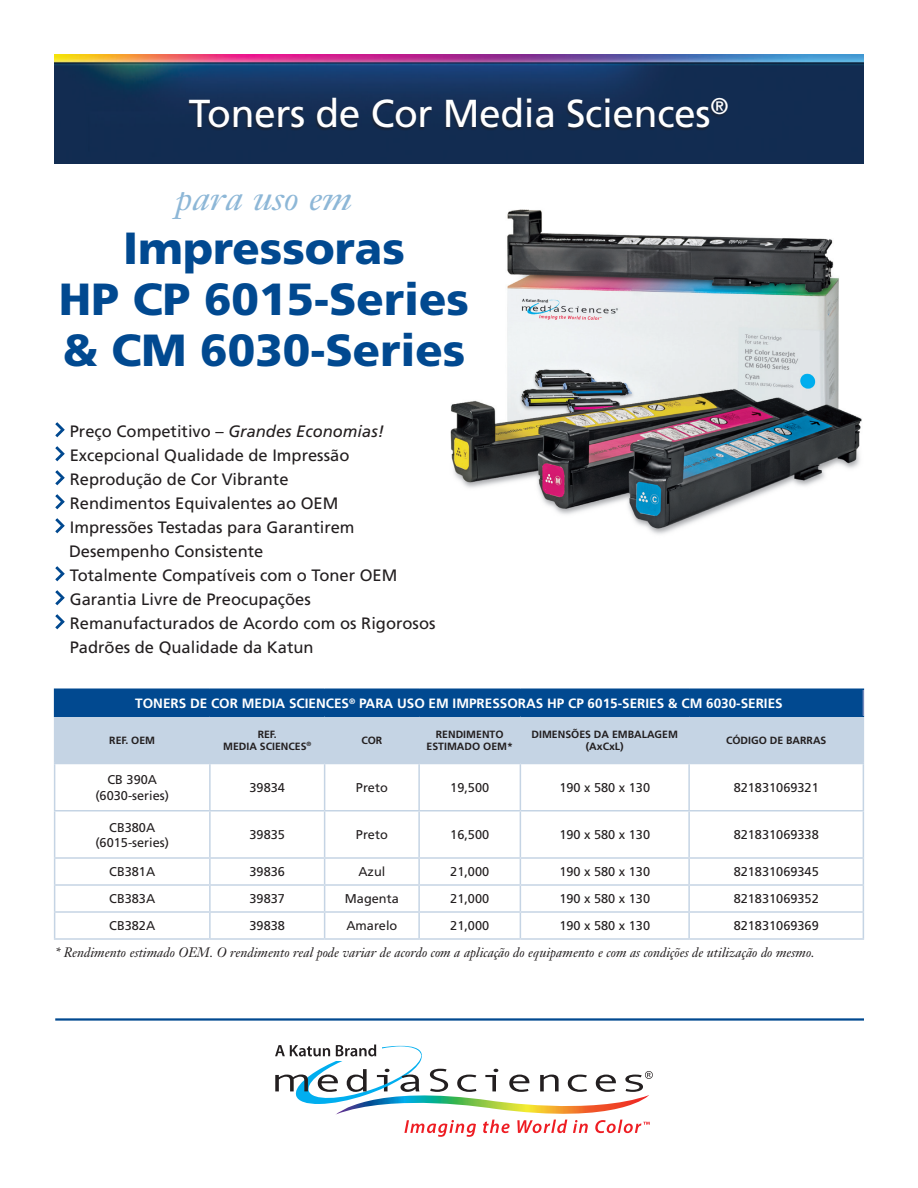
<style>
.page{position:relative;width:918px;height:1188px;background:#fff}
.page>*{position:absolute;margin:0;border:0;box-sizing:border-box;transform-origin:0 0}
.t1{font:900 45px/51px "Frutiger";color:#014990;text-align:center}
.t2{font:39px "Frutiger";letter-spacing:-.01em;color:#fff}
.t3{font:italic 34.5px "Janson Text";color:#8db7d7;scale:1.1 1}
.t4{font:16.5px/24px "Frutiger";color:#231f20}
.t5{font:italic 13.5px "Janson Text";color:#231f20}
.t6{font:700 13.5px "Frutiger";color:#fff}
.t7{font:12.75px/15.3px "Frutiger";color:#231f20;text-align:center}
.t8{font:700 10.5px/12px "Frutiger";color:#231f20;text-align:center}
.s1{font-style:italic}
</style>
<div class="page">
<img style="left:450px;top:209px;width:412px;height:325px">
<img style="left:54px;top:54px;width:810px;height:109px">
<div style="left:187px;top:99px;width:540px;height:31px;background:#231f20;opacity:.5"></div>
<svg style="left:55px;top:422px;width:10px;height:16px"></svg>
<svg style="left:55px;top:446px;width:10px;height:16px"></svg>
<svg style="left:55px;top:470px;width:10px;height:16px"></svg>
<svg style="left:55px;top:494px;width:10px;height:16px"></svg>
<svg style="left:55px;top:518px;width:10px;height:16px"></svg>
<svg style="left:55px;top:566px;width:10px;height:16px"></svg>
<svg style="left:55px;top:590px;width:10px;height:16px"></svg>
<svg style="left:55px;top:614px;width:10px;height:16px"></svg>
<hr style="left:55px;top:1018px;width:809px;height:3px;background:#014990">
<svg style="left:275px;top:1045px;width:378px;height:92px"></svg>
<svg style="left:55px;top:764px;width:808px;height:174px"></svg>
<hr style="left:54px;top:764px;width:1px;height:46px;background:#c5d4e4">
<hr style="left:209px;top:764px;width:2px;height:46px;background:#c5d4e4">
<hr style="left:324px;top:764px;width:1px;height:46px;background:#c5d4e4">
<hr style="left:418px;top:764px;width:2px;height:46px;background:#c5d4e4">
<hr style="left:520px;top:764px;width:1px;height:46px;background:#c5d4e4">
<hr style="left:688px;top:764px;width:2px;height:46px;background:#c5d4e4">
<hr style="left:863px;top:764px;width:1px;height:46px;background:#c5d4e4">
<hr style="left:54px;top:810px;width:156px;height:2px;background:#c5d4e4">
<hr style="left:54px;top:812px;width:1px;height:45px;background:#c5d4e4">
<hr style="left:210px;top:810px;width:115px;height:2px;background:#c5d4e4">
<hr style="left:209px;top:812px;width:2px;height:45px;background:#c5d4e4">
<hr style="left:325px;top:810px;width:94px;height:2px;background:#c5d4e4">
<hr style="left:324px;top:812px;width:1px;height:45px;background:#c5d4e4">
<hr style="left:419px;top:810px;width:101px;height:2px;background:#c5d4e4">
<hr style="left:418px;top:812px;width:2px;height:45px;background:#c5d4e4">
<hr style="left:520px;top:810px;width:169px;height:2px;background:#c5d4e4">
<hr style="left:520px;top:812px;width:1px;height:45px;background:#c5d4e4">
<hr style="left:689px;top:810px;width:175px;height:2px;background:#c5d4e4">
<hr style="left:688px;top:812px;width:2px;height:45px;background:#c5d4e4">
<hr style="left:863px;top:812px;width:1px;height:45px;background:#c5d4e4">
<hr style="left:54px;top:857px;width:156px;height:2px;background:#c5d4e4">
<hr style="left:210px;top:857px;width:115px;height:2px;background:#c5d4e4">
<hr style="left:209px;top:859px;width:2px;height:25px;background:#c5d4e4">
<hr style="left:325px;top:857px;width:94px;height:2px;background:#c5d4e4">
<hr style="left:419px;top:857px;width:101px;height:2px;background:#c5d4e4">
<hr style="left:418px;top:859px;width:2px;height:25px;background:#c5d4e4">
<hr style="left:520px;top:857px;width:169px;height:2px;background:#c5d4e4">
<hr style="left:689px;top:857px;width:175px;height:2px;background:#c5d4e4">
<hr style="left:688px;top:859px;width:2px;height:25px;background:#c5d4e4">
<hr style="left:54px;top:884px;width:156px;height:2px;background:#c5d4e4">
<hr style="left:210px;top:884px;width:115px;height:2px;background:#c5d4e4">
<hr style="left:209px;top:886px;width:2px;height:25px;background:#c5d4e4">
<hr style="left:325px;top:884px;width:94px;height:2px;background:#c5d4e4">
<hr style="left:419px;top:884px;width:101px;height:2px;background:#c5d4e4">
<hr style="left:418px;top:886px;width:2px;height:25px;background:#c5d4e4">
<hr style="left:520px;top:884px;width:169px;height:2px;background:#c5d4e4">
<hr style="left:689px;top:884px;width:175px;height:2px;background:#c5d4e4">
<hr style="left:688px;top:886px;width:2px;height:25px;background:#c5d4e4">
<hr style="left:54px;top:911px;width:156px;height:2px;background:#c5d4e4">
<svg style="left:54px;top:859px;width:1px;height:79px"></svg>
<hr style="left:210px;top:911px;width:115px;height:2px;background:#c5d4e4">
<hr style="left:209px;top:913px;width:2px;height:25px;background:#c5d4e4">
<hr style="left:325px;top:911px;width:94px;height:2px;background:#c5d4e4">
<svg style="left:324px;top:859px;width:1px;height:79px"></svg>
<hr style="left:419px;top:911px;width:101px;height:2px;background:#c5d4e4">
<hr style="left:418px;top:913px;width:2px;height:25px;background:#c5d4e4">
<hr style="left:520px;top:911px;width:169px;height:2px;background:#c5d4e4">
<svg style="left:520px;top:859px;width:1px;height:79px"></svg>
<hr style="left:689px;top:911px;width:175px;height:2px;background:#c5d4e4">
<hr style="left:688px;top:913px;width:2px;height:25px;background:#c5d4e4">
<svg style="left:863px;top:859px;width:1px;height:79px"></svg>
<hr style="left:54px;top:938px;width:156px;height:2px;background:#c5d4e4">
<hr style="left:210px;top:938px;width:115px;height:2px;background:#c5d4e4">
<hr style="left:325px;top:938px;width:94px;height:2px;background:#c5d4e4">
<hr style="left:419px;top:938px;width:101px;height:2px;background:#c5d4e4">
<hr style="left:520px;top:938px;width:169px;height:2px;background:#c5d4e4">
<hr style="left:689px;top:938px;width:175px;height:2px;background:#c5d4e4">
<hr style="left:54px;top:688px;width:156px;height:2px;background:#014990">
<hr style="left:210px;top:688px;width:115px;height:2px;background:#014990">
<hr style="left:325px;top:688px;width:94px;height:2px;background:#014990">
<hr style="left:419px;top:688px;width:101px;height:2px;background:#014990">
<hr style="left:520px;top:688px;width:169px;height:2px;background:#014990">
<hr style="left:689px;top:688px;width:175px;height:2px;background:#014990">
<svg style="left:54px;top:690px;width:810px;height:74px;background:#7da1c5"></svg>
<p class="t2" style="left:189px;top:91px;width:541px">Toners de Cor Media Sciences<sup>®</sup></p>
<p class="t3" style="left:176px;top:177px;width:162px">para uso em</p>
<p class="t1" style="left:59px;top:223px;width:412px">Impressoras<br>HP CP 6015-Series &amp; CM 6030-Series</p>
<p class="t4" style="left:70px;top:419px;width:316px">Preço Competitivo – <span class="s1">Grandes Economias!</span></p>
<p class="t4" style="left:70px;top:443px;width:281px">Excepcional Qualidade de Impressão<br>Reprodução de Cor Vibrante</p>
<p class="t4" style="left:69px;top:491px;width:330px">Rendimentos Equivalentes ao OEM Impressões Testadas para Garantirem Desempenho Consistente<br>Totalmente Compatíveis com o Toner OEM</p>
<p class="t4" style="left:70px;top:587px;width:243px">Garantia Livre de Preocupações</p>
<p class="t4" style="left:70px;top:611px;width:367px">Remanufacturados de Acordo com os Rigorosos<br>Padrões de Qualidade da Katun</p>
<p class="t6" style="left:135px;top:695px;width:649px">TONERS DE COR MEDIA SCIENCES<sup>®</sup> PARA USO EM IMPRESSORAS HP CP 6015-SERIES &amp; CM 6030-SERIES</p>
<p class="t8" style="left:109px;top:734px;width:47px">REF. OEM</p>
<p class="t8" style="left:223px;top:728px;width:90px">REF.<br>MEDIA SCIENCES<sup>®</sup></p>
<p class="t8" style="left:361px;top:734px;width:23px">COR</p>
<p class="t8" style="left:427px;top:728px;width:88px">RENDIMENTO<br>ESTIMADO OEM*</p>
<p class="t8" style="left:532px;top:728px;width:148px">DIMENSÕES DA EMBALAGEM</p>
<p class="t8" style="left:726px;top:734px;width:102px">CÓDIGO DE BARRAS</p>
<p class="t8" style="left:586px;top:740px;width:39px">(AxCxL)</p>
<p class="t7" style="left:95px;top:772px;width:75px">CB 390A (6030-series)</p>
<p class="t7" style="left:250px;top:780px;width:37px">39834</p>
<p class="t7" style="left:356px;top:780px;width:33px">Preto</p>
<p class="t7" style="left:450px;top:780px;width:40px">19,500</p>
<p class="t7" style="left:559px;top:780px;width:92px">190 x 580 x 130</p>
<p class="t7" style="left:734px;top:780px;width:87px">821831069321</p>
<p class="t7" style="left:95px;top:819px;width:75px">CB380A (6015-series)</p>
<p class="t7" style="left:250px;top:827px;width:37px">39835</p>
<p class="t7" style="left:356px;top:827px;width:33px">Preto</p>
<p class="t7" style="left:450px;top:827px;width:40px">16,500</p>
<p class="t7" style="left:559px;top:827px;width:92px">190 x 580 x 130</p>
<p class="t7" style="left:734px;top:827px;width:87px">821831069338</p>
<p class="t7" style="left:109px;top:864px;width:48px">CB381A</p>
<p class="t7" style="left:250px;top:864px;width:37px">39836</p>
<p class="t7" style="left:358px;top:864px;width:28px">Azul</p>
<p class="t7" style="left:450px;top:864px;width:40px">21,000</p>
<p class="t7" style="left:559px;top:864px;width:92px">190 x 580 x 130</p>
<p class="t7" style="left:734px;top:864px;width:87px">821831069345</p>
<p class="t7" style="left:109px;top:891px;width:48px">CB383A</p>
<p class="t7" style="left:250px;top:891px;width:37px">39837</p>
<p class="t7" style="left:345px;top:891px;width:55px">Magenta</p>
<p class="t7" style="left:450px;top:891px;width:40px">21,000</p>
<p class="t7" style="left:559px;top:891px;width:92px">190 x 580 x 130</p>
<p class="t7" style="left:734px;top:891px;width:87px">821831069352</p>
<p class="t7" style="left:109px;top:918px;width:48px">CB382A</p>
<p class="t7" style="left:250px;top:918px;width:37px">39838</p>
<p class="t7" style="left:346px;top:918px;width:53px">Amarelo</p>
<p class="t7" style="left:450px;top:918px;width:40px">21,000</p>
<p class="t7" style="left:559px;top:918px;width:92px">190 x 580 x 130</p>
<p class="t7" style="left:734px;top:918px;width:87px">821831069369</p>
<p class="t5" style="left:55px;top:944px;width:761px">* Rendimento estimado OEM. O rendimento real pode variar de acordo com a aplicação do equipamento e com as condições de utilização do mesmo.</p>
</div>
